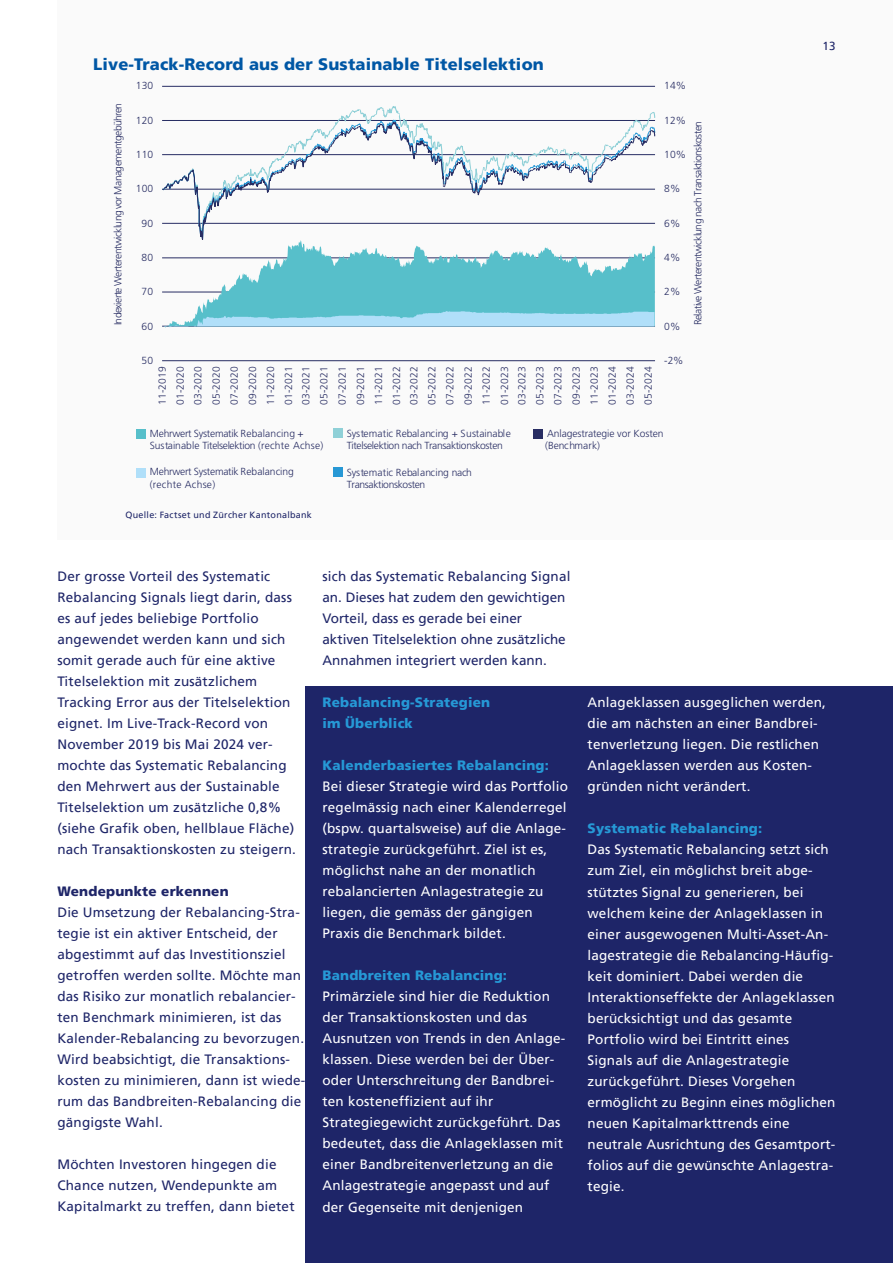
<style>
.page{position:relative;width:893px;height:1263px;background:#fff}
.page>*{position:absolute;margin:0;border:0;box-sizing:border-box;transform-origin:0 0}
.t1{font:900 16.5px "Frutigerfor ZKB";letter-spacing:.01em;color:#0057a5}
.t2{font:13.5px/21px "Frutigerfor ZKB";letter-spacing:.015em;color:#fff}
.t3{font:13.5px/21px "Frutigerfor ZKB";letter-spacing:.015em;color:#1e2568}
.t4{font:900 13.5px/21px "Frutigerfor ZKB";letter-spacing:.015em;color:#2699d6}
.t5{font:900 13.5px "Frutigerfor ZKB";letter-spacing:.015em;color:#1e2568}
.t6{font:11.7px "Frutigerfor ZKB";color:#1e2568}
.t7{font:300 10.35px/18px "Frutiger For ZKB";letter-spacing:-.025em;color:#282d63}
.t8{font:300 10.35px "Frutiger For ZKB";letter-spacing:-.055em;color:#282d63}
.t9{font:300 10.35px/12.1px "Frutiger For ZKB";letter-spacing:-.005em;color:#282d63}
.t10{font:9px "Frutigerfor ZKB";letter-spacing:.03em;color:#1e2568}
</style>
<div class="page">
<div style="left:305px;top:686px;width:588px;height:577px;background:#1e2568"></div>
<div style="left:57px;top:0;width:836px;height:539px;background:#fafafa"></div>
<hr style="left:162px;top:86px;width:493px;height:1px;background:#272d63">
<svg style="left:162px;top:240px;width:493px;height:87px"></svg>
<hr style="left:162px;top:360px;width:493px;height:1px;background:#272d63">
<svg style="left:162px;top:119px;width:493px;height:3px"></svg>
<svg style="left:162px;top:122px;width:493px;height:118px"></svg>
<div style="left:136px;top:468px;width:9px;height:9px;background:#b0dff9"></div>
<div style="left:136px;top:429px;width:9px;height:9px;background:#57bfca"></div>
<div style="left:334px;top:468px;width:9px;height:9px;background:#2798d5"></div>
<div style="left:334px;top:429px;width:9px;height:9px;background:#8fd0d7"></div>
<div style="left:533px;top:429px;width:9px;height:9px;background:#282d63"></div>
<p class="t1" style="left:93px;top:54px;width:452px">Live-Track-Record aus der Sustainable Titelselektion</p>
<p class="t7" style="left:136px;top:77px;width:19px">130</p>
<p class="t7" style="left:664px;top:77px;width:24px">14%</p>
<p class="t8" style="left:112px;top:325px;width:224px;rotate:-90deg">Indexierte Werterentwicklung vor Managementgebühren</p>
<p class="t7" style="left:136px;top:111px;width:19px">120</p>
<p class="t7" style="left:136px;top:146px;width:19px">110</p>
<p class="t7" style="left:136px;top:180px;width:19px">100</p>
<p class="t7" style="left:142px;top:214px;width:13px">90</p>
<p class="t7" style="left:142px;top:248px;width:13px">80</p>
<p class="t7" style="left:142px;top:283px;width:13px">70</p>
<p class="t7" style="left:142px;top:317px;width:13px">60</p>
<p class="t7" style="left:664px;top:111px;width:24px">12%</p>
<p class="t7" style="left:664px;top:146px;width:24px">10%</p>
<p class="t7" style="left:664px;top:180px;width:18px">8%</p>
<p class="t7" style="left:664px;top:214px;width:18px">6%</p>
<p class="t7" style="left:664px;top:248px;width:18px">4%</p>
<p class="t7" style="left:664px;top:283px;width:18px">2%</p>
<p class="t7" style="left:664px;top:317px;width:18px">0%</p>
<p class="t8" style="left:692px;top:325px;width:206px;rotate:-90deg">Relative Werterentwicklung nach Transaktionskosten</p>
<p class="t7" style="left:142px;top:351px;width:13px">50</p>
<p class="t7" style="left:153px;top:405px;width:40px;text-align:justify;rotate:-90deg">11-2019<br>01-2020<br>03-2020<br>05-2020<br>07-2020<br>09-2020<br>11-2020<br>01-2021<br>03-2021<br>05-2021<br>07-2021<br>09-2021<br>11-2021<br>01-2022<br>03-2022<br>05-2022<br>07-2022<br>09-2022<br>11-2022<br>01-2023<br>03-2023<br>05-2023<br>07-2023<br>09-2023<br>11-2023<br>01-2024<br>03-2024<br>05-2024</p>
<p class="t7" style="left:664px;top:351px;width:21px">-2%</p>
<p class="t7" style="left:150px;top:427px;width:175px;line-height:12.1px">Mehrwert Systematik Rebalancing +<br>Sustainable Titelselektion (rechte Achse)</p>
<p class="t9" style="left:150px;top:466px;width:146px">Mehrwert Systematik Rebalancing (rechte Achse)</p>
<p class="t10" style="left:125px;top:510px;width:188px">Quelle: Factset und Zürcher Kantonalbank</p>
<p class="t7" style="left:347px;top:427px;width:166px;line-height:12.1px">Systematic Rebalancing + Sustainable<br>Titelselektion nach Transaktionskosten</p>
<p class="t7" style="left:347px;top:466px;width:127px;line-height:12.1px">Systematic Rebalancing nach<br>Transaktionskosten</p>
<p class="t9" style="left:545px;top:427px;width:120px">Anlagestrategie vor Kosten (Benchmark)</p>
<p class="t6" style="left:823px;top:39px;width:14px">13</p>
<p class="t3" style="left:57px;top:566px;width:240px">Der grosse Vorteil des Systematic Rebalancing Signals liegt darin, dass es auf jedes beliebige Portfolio angewendet werden kann und sich somit gerade auch für eine aktive Titelselektion mit zusätzlichem Tracking Error aus der Titelselektion eignet. Im Live-Track-Record von November 2019 bis Mai 2024 ver&shy;mochte das Systematic Rebalancing den Mehrwert aus der Sustainable Titelselektion um zusätzliche 0,8% (siehe Grafik oben, hellblaue Fläche) nach Transaktionskosten zu steigern.</p>
<p class="t5" style="left:57px;top:883px;width:173px">Wendepunkte erkennen</p>
<p class="t3" style="left:57px;top:902px;width:250px">Die Umsetzung der Rebalancing-Stra&shy;tegie ist ein aktiver Entscheid, der abgestimmt auf das Investitionsziel getroffen werden sollte. Möchte man das Risiko zur monatlich rebalancier&shy;ten Benchmark minimieren, ist das Kalender-Rebalancing zu bevorzugen.<br>Wird beabsichtigt, die Transaktions&shy;kosten zu minimieren, dann ist wiede&shy;rum das Bandbreiten-Rebalancing die gängigste Wahl.</p>
<p class="t3" style="left:57px;top:1154px;width:239px">Möchten Investoren hingegen die<br>Chance nutzen, Wendepunkte am<br>Kapitalmarkt zu treffen, dann bietet</p>
<p class="t3" style="left:322px;top:566px;width:250px">sich das Systematic Rebalancing Signal an. Dieses hat zudem den gewichtigen Vorteil, dass es gerade bei einer aktiven Titelselektion ohne zusätzliche Annahmen integriert werden kann.</p>
<p class="t4" style="left:322px;top:692px;width:169px">Rebalancing-Strategien im Überblick</p>
<p class="t4" style="left:322px;top:755px;width:228px">Kalenderbasiertes Rebalancing:</p>
<p class="t2" style="left:322px;top:776px;width:247px">Bei dieser Strategie wird das Portfolio regelmässig nach einer Kalenderregel (bspw. quartalsweise) auf die Anlage&shy;strategie zurückgeführt. Ziel ist es, möglichst nahe an der monatlich rebalancierten Anlagestrategie zu liegen, die gemäss der gängigen Praxis die Benchmark bildet.</p>
<p class="t4" style="left:322px;top:965px;width:186px">Bandbreiten Rebalancing:</p>
<p class="t2" style="left:322px;top:986px;width:244px">Primärziele sind hier die Reduktion der Transaktionskosten und das Ausnutzen von Trends in den Anlage&shy;klassen. Diese werden bei der Über&shy;oder Unterschreitung der Bandbrei&shy;ten kosteneffizient auf ihr Strategiegewicht zurückgeführt. Das bedeutet, dass die Anlageklassen mit einer Bandbreitenverletzung an die Anlagestrategie angepasst und auf der Gegenseite mit denjenigen</p>
<p class="t2" style="left:587px;top:692px;width:240px">Anlageklassen ausgeglichen werden, die am nächsten an einer Bandbrei&shy;tenverletzung liegen. Die restlichen Anlageklassen werden aus Kosten&shy;gründen nicht verändert.</p>
<p class="t4" style="left:587px;top:818px;width:176px">Systematic Rebalancing:</p>
<p class="t2" style="left:587px;top:839px;width:249px">Das Systematic Rebalancing setzt sich zum Ziel, ein möglichst breit abge&shy;stütztes Signal zu generieren, bei welchem keine der Anlageklassen in einer ausgewogenen Multi-Asset-An&shy;lagestrategie die Rebalancing-Häufig&shy;keit dominiert. Dabei werden die Interaktionseffekte der Anlageklassen berücksichtigt und das gesamte Portfolio wird bei Eintritt eines Signals auf die Anlagestrategie zurückgeführt. Dieses Vorgehen ermöglicht zu Beginn eines möglichen neuen Kapitalmarkttrends eine neutrale Ausrichtung des Gesamtport&shy;folios auf die gewünschte Anlagestra&shy;tegie.</p>
</div>
